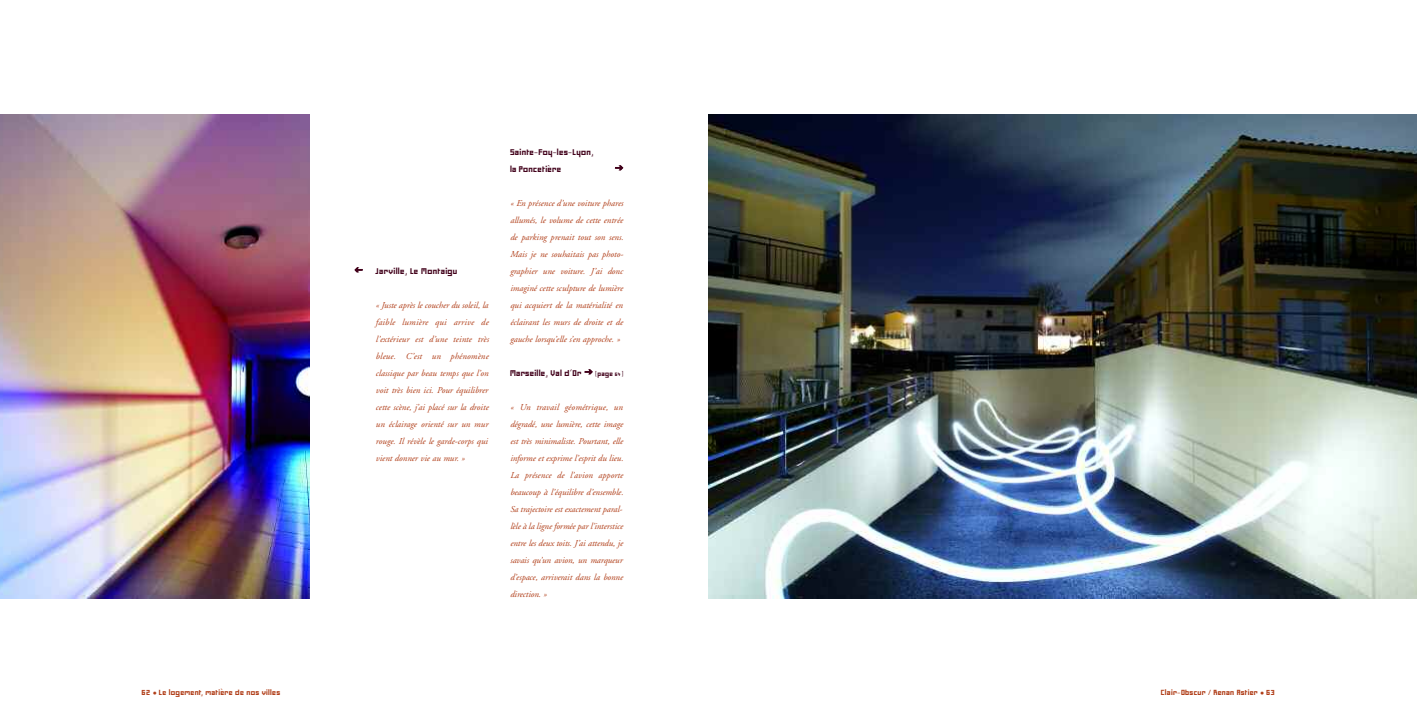
<style>
.page{position:relative;width:1417px;height:708px;background:#fff}
.page>*{position:absolute;margin:0;border:0;box-sizing:border-box;transform-origin:0 0}
.t1{font:10px/17px "Minimum A Noir";color:#41001a}
.t2{font:italic 9px/17px "Adobe Garamond";color:#af3b15;text-align:justify}
.t3{font:9px "Minimum A Noir";color:#af3b15}
.t4{font:8px "Minimum A Noir";color:#41001a}
.s1{font-size:12px}
</style>
<div class="page">
<img style="left:0;top:114px;width:1417px;height:485px">
<svg style="left:615px;top:166px;width:8px;height:4px"></svg>
<svg style="left:585px;top:370px;width:7px;height:4px"></svg>
<svg style="left:355px;top:268px;width:7px;height:4px"></svg>
<p class="t3" style="left:141px;top:687px;width:140px"><span class="s1">62</span> • Le logement, matière de nos villes</p>
<p class="t1" style="left:376px;top:262px;width:84px">Jarville, Le Montaigu</p>
<p class="t2" style="left:376px;top:297px;width:115px">« Juste après le coucher du soleil, la faible lumière qui arrive de l’extérieur est d’une teinte très bleue. C’est un phénomène classique par beau temps que l’on voit très bien ici. Pour équilibrer cette scène, j’ai placé sur la droite un éclairage orienté sur un mur rouge. Il révèle le garde-corps qui vient donner vie au mur. »</p>
<p class="t1" style="left:510px;top:143px;width:85px">Sainte-Foy-les-Lyon, la Poncetière</p>
<p class="t2" style="left:510px;top:195px;width:115px">« En présence d’une voiture phares allumés, le volume de cette entrée de parking prenait tout son sens.<br>Mais je ne souhaitais pas photo&shy;graphier une voiture. J’ai donc imaginé cette sculpture de lumière qui acquiert de la matérialité en éclairant les murs de droite et de gauche lorsqu’elle s’en approche. »</p>
<p class="t1" style="left:510px;top:364px;width:73px">Marseille, Val d'Or</p>
<p class="t4" style="left:595px;top:368px;width:30px">(page 64)</p>
<p class="t2" style="left:510px;top:399px;width:115px">« Un travail géométrique, un dégradé, une lumière, cette image est très minimaliste. Pourtant, elle informe et exprime l’esprit du lieu.<br>La présence de l’avion apporte beaucoup à l’équilibre d’ensemble.<br>Sa trajectoire est exactement paral&shy;lèle à la ligne formée par l’interstice entre les deux toits. J’ai attendu, je savais qu’un avion, un marqueur d’espace, arriverait dans la bonne direction. »</p>
<p class="t3" style="left:1161px;top:687px;width:116px">Clair-Obscur / Renan Astier • <span class="s1">63</span></p>
</div>
